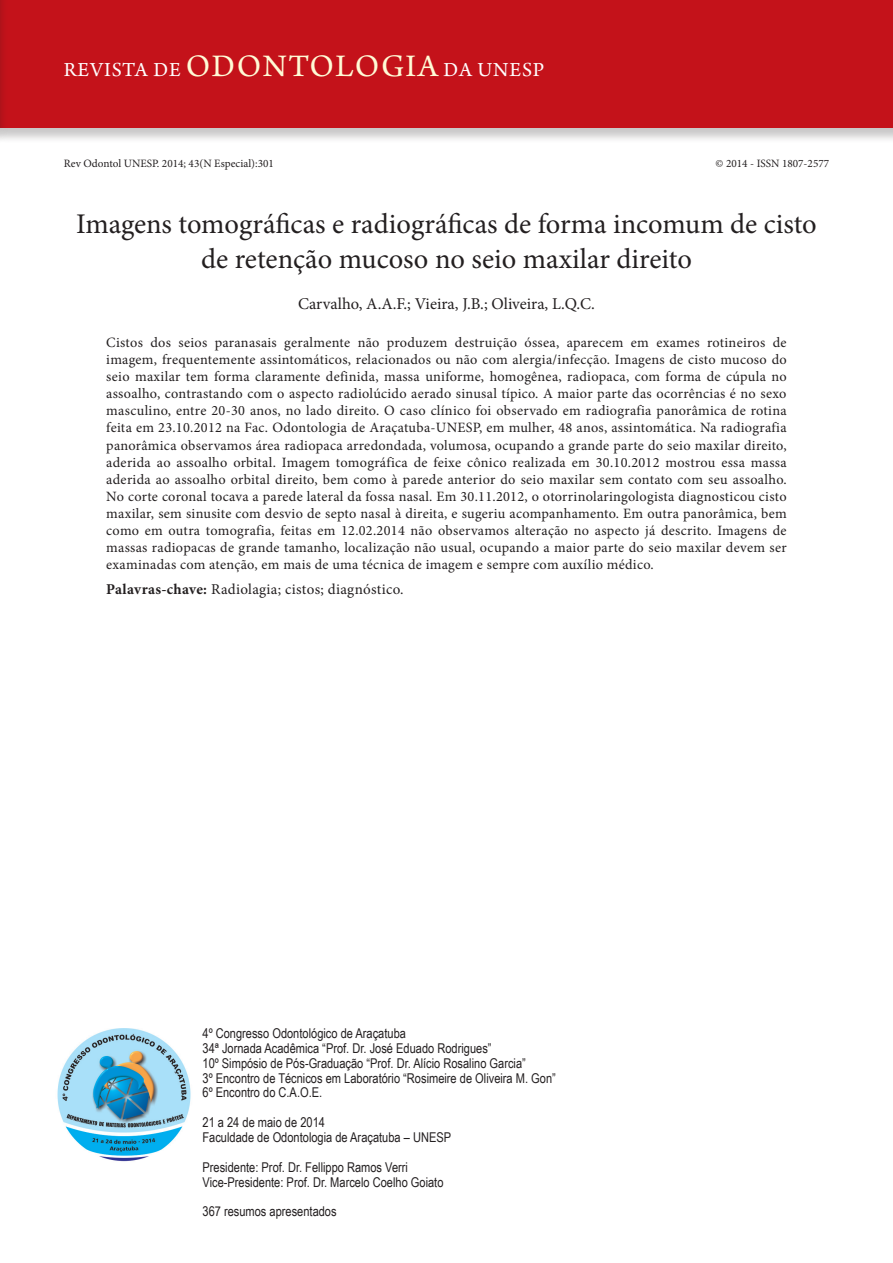
<style>
.page{position:relative;width:893px;height:1263px;background:#fff}
.page>*{position:absolute;margin:0;border:0;box-sizing:border-box;transform-origin:0 0}
.ArticleTitle{font:28.5px/34.2px "Minion Pro";color:#231f20;text-align:center}
.t1{font:21px "Arno Pro";letter-spacing:.04em;color:#fff}
.Authors{font:16.5px "Minion Pro";color:#231f20}
.Keywords{font:15px "Minion Pro";letter-spacing:.02em;color:#231f20}
.Abstract{font:14.25px/17.1px "Minion Pro";letter-spacing:.02em;color:#231f20;text-align:justify}
.t2{font:13.5px/14.9px "Arial Narrow";color:#231f20}
.t3{font:11.25px "Minion Pro";color:#231f20}
.s1{font-size:33px;color:#fffbd6}
.s2{font-weight:700}
</style>
<div class="page">
<div style="left:0;top:0;width:893px;height:144px;background:#231f20;opacity:.25"></div>
<div style="left:0;top:0;width:893px;height:128px;background:#c4121a"></div>
<div style="left:0;top:0;width:8px;height:144px;background:#231f20;opacity:.25"></div>
<img style="left:57px;top:1028px;width:134px;height:134px">
<h2 class="t1" style="left:64px;top:58px;width:482px">REVISTA DE <span class="s1">ODONTOLOGIA</span> DA UNESP</h2>
<p class="t3" style="left:64px;top:156px;width:212px">Rev Odontol UNESP. 2014; 43(N Especial):301</p>
<p class="t3" style="left:715px;top:156px;width:115px">© 2014 - ISSN 1807-2577</p>
<p class="ArticleTitle" style="left:76px;top:207px;width:742px">Imagens tomográficas e radiográficas de forma incomum de cisto de retenção mucoso no seio maxilar direito</p>
<p class="Authors" style="left:298px;top:292px;width:298px">Carvalho, A.A.F.; Vieira, J.B.; Oliveira, L.Q.C.</p>
<p class="Abstract" style="left:106px;top:334px;width:682px">Cistos dos seios paranasais geralmente não produzem destruição óssea, aparecem em exames rotineiros de imagem, frequentemente assintomáticos, relacionados ou não com alergia/infecção. Imagens de cisto mucoso do seio maxilar tem forma claramente definida, massa uniforme, homogênea, radiopaca, com forma de cúpula no assoalho, contrastando com o aspecto radiolúcido aerado sinusal típico. A maior parte das ocorrências é no sexo masculino, entre 20-30 anos, no lado direito. O caso clínico foi observado em radiografia panorâmica de rotina feita em 23.10.2012 na Fac. Odontologia de Araçatuba-UNESP, em mulher, 48 anos, assintomática. Na radiografia panorâmica observamos área radiopaca arredondada, volumosa, ocupando a grande parte do seio maxilar direito, aderida ao assoalho orbital. Imagem tomográfica de feixe cônico realizada em 30.10.2012 mostrou essa massa aderida ao assoalho orbital direito, bem como à parede anterior do seio maxilar sem contato com seu assoalho.<br>No corte coronal tocava a parede lateral da fossa nasal. Em 30.11.2012, o otorrinolaringologista diagnosticou cisto maxilar, sem sinusite com desvio de septo nasal à direita, e sugeriu acompanhamento. Em outra panorâmica, bem como em outra tomografia, feitas em 12.02.2014 não observamos alteração no aspecto já descrito. Imagens de massas radiopacas de grande tamanho, localização não usual, ocupando a maior parte do seio maxilar devem ser examinadas com atenção, em mais de uma técnica de imagem e sempre com auxílio médico.</p>
<p class="Keywords" style="left:106px;top:579px;width:299px"><span class="s2">Palavras-chave:</span> Radiolagia; cistos; diagnóstico.</p>
<p class="t2" style="left:202px;top:1025px;width:355px">4º Congresso Odontológico de Araçatuba<br>34ª Jornada Acadêmica “Prof. Dr. José Eduado Rodrigues”<br>10º Simpósio de Pós-Graduação “Prof. Dr. Alício Rosalino Garcia”<br>3º Encontro de Técnicos em Laboratório “Rosimeire de Oliveira M. Gon” 6º Encontro do C.A.O.E.</p>
<p class="t2" style="left:202px;top:1114px;width:250px">21 a 24 de maio de 2014<br>Faculdade de Odontologia de Araçatuba – UNESP</p>
<p class="t2" style="left:202px;top:1159px;width:243px">Presidente: Prof. Dr. Fellippo Ramos Verri<br>Vice-Presidente: Prof. Dr. Marcelo Coelho Goiato</p>
<p class="t2" style="left:202px;top:1203px;width:136px">367 resumos apresentados</p>
</div>
